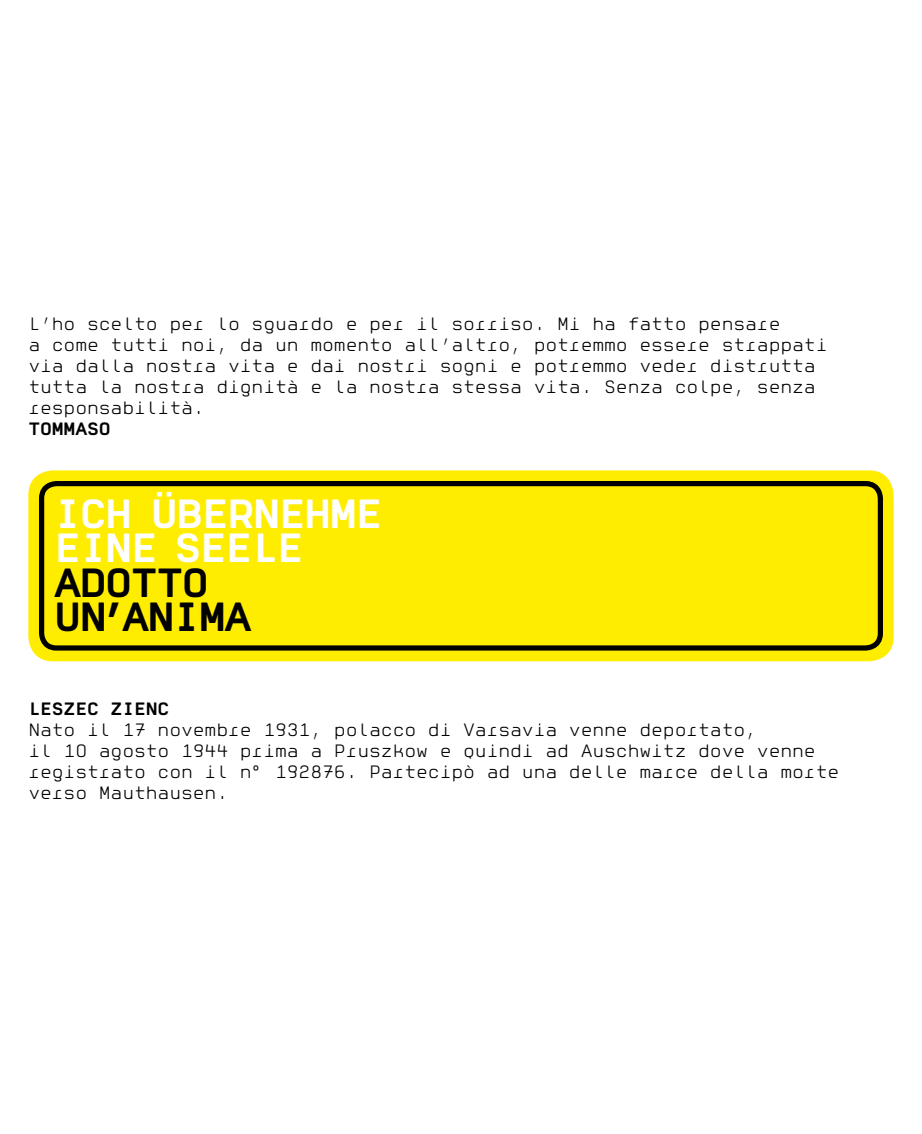
<style>
.page{position:relative;width:922px;height:1134px;background:#fff}
.page>*{position:absolute;margin:0;border:0;box-sizing:border-box;transform-origin:0 0}
.t1{font:39.75px/34.5px "Normetica C";letter-spacing:-.04em;color:#fff}
.t2{font:39.75px/34.5px "Normetica C";letter-spacing:-.04em;color:#000}
.t3{font:17.5px/21px "Normetica A";letter-spacing:-.01em;color:#000}
.t4{font:17.5px "Normetica C";letter-spacing:-.01em;color:#000}
</style>
<div class="page">
<div style="left:28px;top:470px;width:865px;height:191px;background:#ffed00;border-radius:25px"></div>
<div style="left:39px;top:481px;width:843px;height:170px;border:5px solid #000;border-radius:15px"></div>
<p class="t3" style="left:28px;top:313px;width:800px">L’ho scelto per lo sguardo e per il sorriso. Mi ha fatto pensare<br>a come tutti noi, da un momento all’altro, potremmo essere strappati via dalla nostra vita e dai nostri sogni e potremmo veder distrutta tutta la nostra dignità e la nostra stessa vita. Senza colpe, senza responsabilità.</p>
<p class="t4" style="left:28px;top:418px;width:36px">TOMMAS</p>
<p class="t4" style="left:99px;top:418px;width:13px">O</p>
<h1 class="t1" style="left:54px;top:495px;width:330px">ICH ÜBERNEHME<br>EINE</h1>
<h1 class="t1" style="left:174px;top:529px;width:123px">SEE LE</h1>
<h1 class="t2" style="left:54px;top:564px;width:156px">ADOTTO<br>UN’ANIMA</h1>
<p class="t4" style="left:28px;top:698px;width:140px">LESZEC ZIENC</p>
<p class="t3" style="left:28px;top:719px;width:812px">Nato il 17 novembre 1931, polacco di Varsavia venne deportato,<br>il 10 agosto 1944 prima a Pruszkow e quindi ad Auschwitz dove venne registrato con il n° 192876. Partecipò ad una delle marce della morte verso Mauthausen.</p>
</div>
